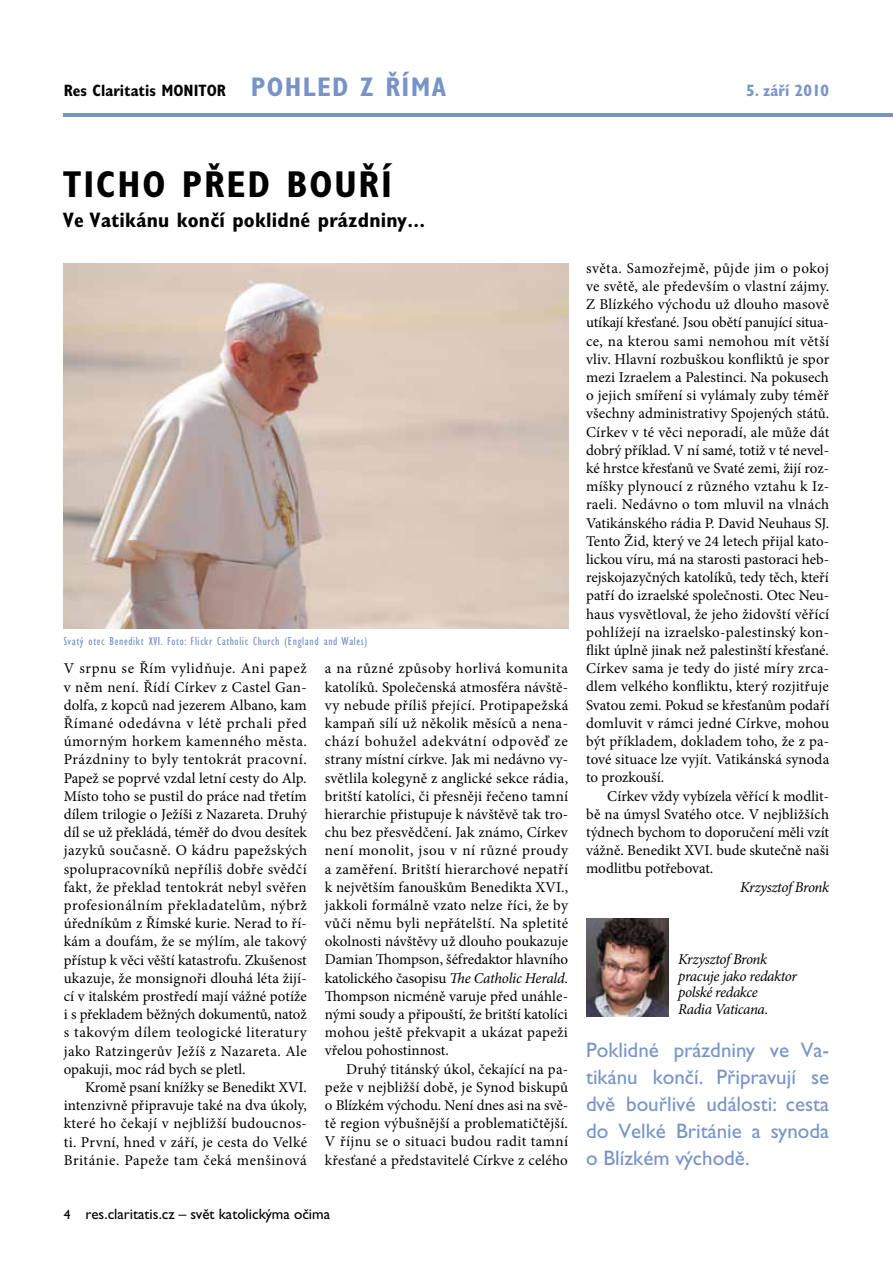
<style>
.page{position:relative;width:893px;height:1263px;background:#fff}
.page>*{position:absolute;margin:0;border:0;box-sizing:border-box;transform-origin:0 0}
.t1{font:700 condensed 37.5px "Gill Sans Std";color:#000}
.t2{font:700 condensed 27px "Gill Sans Std";color:#7894c7}
.t3{font:21px/27px "Gill Sans Std";color:#7894c7;text-align:justify}
.t4{font:700 condensed 21px "Gill Sans Std";letter-spacing:.01em;color:#000}
.t5{font:700 condensed 16.5px "Gill Sans Std";color:#000}
.t6{font:700 condensed 16.5px "Gill Sans Std";color:#7894c7}
.t7{font:15px/18.1px "Minion Pro";letter-spacing:.01em;color:#000;text-align:justify}
.t8{font:italic 15px/16.5px "Minion Pro";letter-spacing:-.03em;color:#000}
.t9{font:15px "Gill Sans Std";color:#000}
.t10{font:condensed 12px "Gill Sans Std";letter-spacing:.05em;color:#7894c7}
.s1{font-size:27px;color:#7894c7}
.s2{font-style:italic}
.s3{font-size:13.5px}
</style>
<div class="page">
<img style="left:64px;top:264px;width:504px;height:365px">
<hr style="left:64px;top:113px;width:829px;height:4px;background:#7894c7">
<img style="left:586px;top:918px;width:83px;height:99px">
<p class="t5" style="left:64px;top:81px;width:204px">Res Claritatis MONITOR <span class="s1">poh</span></p>
<h2 class="t2" style="left:303px;top:71px;width:126px">led z říma</h2>
<p class="t6" style="left:746px;top:81px;width:84px">5. září 2010</p>
<h1 class="t1" style="left:63px;top:162px;width:42px">Ticho</h1>
<h1 class="t1" style="left:182px;top:162px;width:129px">předbouř</h1>
<h1 class="t1" style="left:381px;top:162px;width:11px">í</h1>
<h3 class="t4" style="left:63px;top:207px;width:364px">Ve Vatikánu končí poklidné prázdniny...</h3>
<p class="t10" style="left:64px;top:635px;width:305px">Svatý otec Benedikt XVI. Foto: Flickr Catholic Church (England and Wales)</p>
<p class="t7" style="left:64px;top:660px;width:245px">V srpnu se Řím vylidňuje. Ani papež v něm není. Řídí Církev z Castel Gan&shy;dolfa, z kopců nad jezerem Albano, kam Římané odedávna v létě prchali před úmorným horkem kamenného města.<br>Prázdniny to byly tentokrát pracovní.<br>Papež se poprvé vzdal letní cesty do Alp.<br>Místo toho se pustil do práce nad třetím dílem trilogie o Ježíši z Nazareta. Druhý díl se už překládá, téměř do dvou desítek jazyků současně. O kádru papežských spolupracovníků nepříliš dobře svědčí fakt, že překlad tentokrát nebyl svěřen profesionálním překladatelům, nýbrž úředníkům z Římské kurie. Nerad to ří&shy;kám a doufám, že se mýlím, ale takový přístup k věci věští katastrofu. Zkušenost ukazuje, že monsignoři dlouhá léta žijí&shy;cí v italském prostředí mají vážné potíže i s překladem běžných dokumentů, natož s takovým dílem teologické literatury jako Ratzingerův Ježíš z Nazareta. Ale opakuji, moc rád bych se pletl.</p>
<p class="t7" style="left:64px;top:1078px;width:245px;text-indent:21px">Kromě psaní knížky se Benedikt XVI. intenzivně připravuje také na dva úkoly, které ho čekají v nejbližší budoucnos&shy;ti. První, hned v září, je cesta do Velké Británie. Papeže tam čeká menšinová</p>
<p class="t7" style="left:325px;top:659px;width:245px">a na různé způsoby horlivá komunita katolíků. Společenská atmosféra návště&shy;vy nebude příliš přející. Protipapežská kampaň sílí už několik měsíců a nena&shy;chází bohužel adekvátní odpověď ze strany místní církve. Jak mi nedávno vy&shy;světlila kolegyně z anglické sekce rádia, britští katolíci, či přesněji řečeno tamní hierarchie přistupuje k návštěvě tak tro&shy;chu bez přesvědčení. Jak známo, Církev není monolit, jsou v ní různé proudy a zaměření. Britští hierarchové nepatří k největším fanouškům Benedikta XVI., jakkoli formálně vzato nelze říci, že by vůči němu byli nepřátelští. Na spletité okolnosti návštěvy už dlouho poukazuje Damian Thompson, šéfredaktor hlavního katolického časopisu <span class="s2">The Catholic Herald</span>.<br>Thompson nicméně varuje před unáhle&shy;nými soudy a připouští, že britští katolíci mohou ještě překvapit a ukázat papeži vřelou pohostinnost.</p>
<p class="t7" style="left:325px;top:1060px;width:245px;text-indent:21px">Druhý titánský úkol, čekající na pa&shy;peže v nejbližší době, je Synod biskupů o Blízkém východu. Není dnes asi na svě&shy;tě region výbušnější a problematičtější.<br>V říjnu se o situaci budou radit tamní křesťané a představitelé Církve z celého</p>
<p class="t9" style="left:64px;top:1206px;width:268px"><span class="s3">4</span> res.claritatis.cz – svět katolickýma očima</p>
<p class="t7" style="left:586px;top:259px;width:245px">světa. Samozřejmě, půjde jim o pokoj ve světě, ale především o vlastní zájmy.<br>Z Blízkého východu už dlouho masově utíkají křesťané. Jsou obětí panující situa&shy;ce, na kterou sami nemohou mít větší vliv. Hlavní rozbuškou konfliktů je spor mezi Izraelem a Palestinci. Na pokusech o jejich smíření si vylámaly zuby téměř všechny administrativy Spojených států.<br>Církev v té věci neporadí, ale může dát dobrý příklad. V ní samé, totiž v té nevel&shy;ké hrstce křesťanů ve Svaté zemi, žijí roz&shy;míšky plynoucí z různého vztahu k Iz&shy;raeli. Nedávno o tom mluvil na vlnách Vatikánského rádia P. David Neuhaus SJ.<br>Tento Žid, který ve 24 letech přijal kato&shy;lickou víru, má na starosti pastoraci heb&shy;rejskojazyčných katolíků, tedy těch, kteří patří do izraelské společnosti. Otec Neu&shy;haus vysvětloval, že jeho židovští věřící pohlížejí na izraelsko-palestinský kon&shy;flikt úplně jinak než palestinští křesťané.<br>Církev sama je tedy do jisté míry zrca&shy;dlem velkého konfliktu, který rozjitřuje Svatou zemi. Pokud se křesťanům podaří domluvit v rámci jedné Církve, mohou být příkladem, dokladem toho, že z pa&shy;tové situace lze vyjít. Vatikánská synoda to prozkouší.</p>
<p class="t7" style="left:586px;top:787px;width:245px;text-indent:21px">Církev vždy vybízela věřící k modlit&shy;bě na úmysl Svatého otce. V nejbližších týdnech bychom to doporučení měli vzít vážně. Benedikt XVI. bude skutečně naši modlitbu potřebovat.</p>
<p class="t8" style="left:740px;top:878px;width:90px">Krzysztof Bronk</p>
<p class="t8" style="left:678px;top:951px;width:120px">Krzysztof Bronk pracuje jako redaktor polské redakce<br>Radia Vaticana.</p>
<h3 class="t3" style="left:586px;top:1036px;width:245px">Poklidné prázdniny ve Va&shy;tikánu končí. Připravují se dvě bouřlivé události: cesta do Velké Británie a synoda o Blízkém východě.</h3>
</div>
